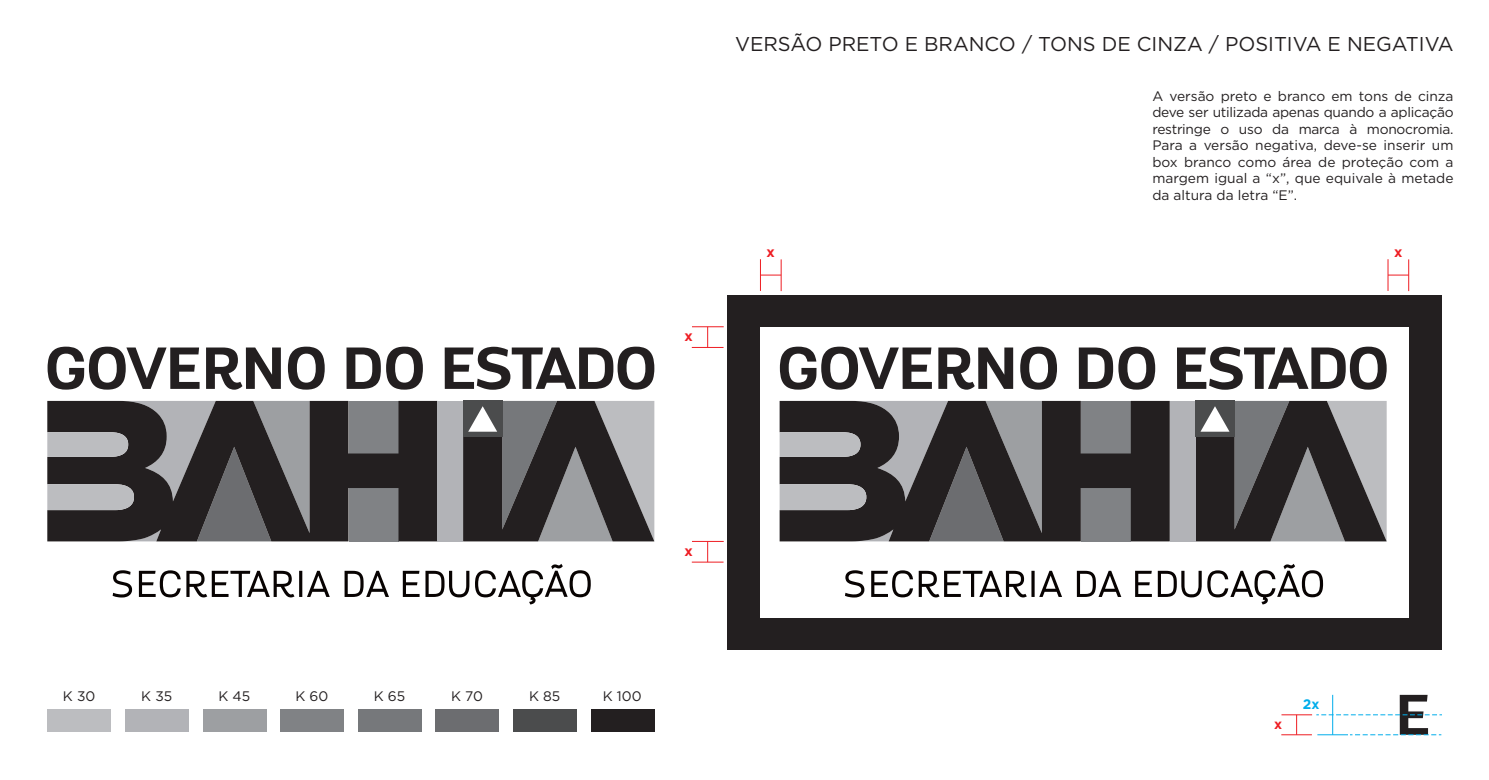
<style>
.page{position:relative;width:1489px;height:780px;background:#fff}
.page>*{position:absolute;margin:0;border:0;box-sizing:border-box;transform-origin:0 0}
.t1{font:20px "Gotham";color:#231f20}
.t2{font:700 14.25px "Gotham";color:#ee1d23}
.t3{font:13.75px/16.5px "Gotham";color:#231f20;text-align:justify}
.t4{font:700 13.75px "Gotham";color:#00adeb}
.t5{font:700 13.75px "Gotham";color:#ee1d23}
</style>
<div class="page">
<div style="left:48px;top:709px;width:63px;height:23px;background:#bcbdc0"></div>
<div style="left:125px;top:709px;width:64px;height:23px;background:#b2b3b7"></div>
<div style="left:203px;top:709px;width:63px;height:23px;background:#9d9fa2"></div>
<div style="left:280px;top:709px;width:64px;height:23px;background:#808285"></div>
<div style="left:358px;top:709px;width:63px;height:23px;background:#76787b"></div>
<div style="left:435px;top:709px;width:64px;height:23px;background:#6c6d70"></div>
<div style="left:513px;top:709px;width:63px;height:23px;background:#4b4c4d"></div>
<div style="left:590px;top:709px;width:64px;height:23px;background:#231f20"></div>
<svg style="left:1316px;top:694px;width:125px;height:41px"></svg>
<hr style="left:1317px;top:734px;width:30px;height:1px;background:#00adeb">
<hr style="left:1332px;top:694px;width:1px;height:40px;background:#00adeb">
<hr style="left:1281px;top:714px;width:30px;height:1px;background:#ee1d23">
<hr style="left:1281px;top:734px;width:30px;height:1px;background:#ee1d23">
<div style="left:727px;top:295px;width:714px;height:354px;background:#231f20"></div>
<div style="left:760px;top:327px;width:648px;height:290px;background:#fff"></div>
<hr style="left:692px;top:326px;width:31px;height:1px;background:#ee1d23">
<hr style="left:691px;top:347px;width:32px;height:1px;background:#ee1d23">
<svg style="left:707px;top:327px;width:1px;height:20px"></svg>
<hr style="left:780px;top:259px;width:1px;height:32px;background:#ee1d23">
<hr style="left:760px;top:259px;width:1px;height:32px;background:#ee1d23">
<svg style="left:761px;top:274px;width:20px;height:1px"></svg>
<hr style="left:692px;top:541px;width:31px;height:1px;background:#ee1d23">
<hr style="left:691px;top:561px;width:32px;height:1px;background:#ee1d23">
<svg style="left:707px;top:542px;width:1px;height:20px"></svg>
<hr style="left:1407px;top:259px;width:1px;height:32px;background:#ee1d23">
<hr style="left:1387px;top:259px;width:1px;height:32px;background:#ee1d23">
<svg style="left:1387px;top:274px;width:21px;height:1px"></svg>
<svg style="left:309px;top:401px;width:128px;height:140px;background:#424041"></svg>
<div style="left:437px;top:401px;width:26px;height:140px;background:#b2b3b7"></div>
<svg style="left:47px;top:401px;width:262px;height:140px;background:#555355"></svg>
<svg style="left:463px;top:401px;width:191px;height:140px;background:#5a595b"></svg>
<svg style="left:48px;top:346px;width:151px;height:43px"></svg>
<svg style="left:206px;top:347px;width:75px;height:42px"></svg>
<svg style="left:288px;top:346px;width:37px;height:43px"></svg>
<svg style="left:346px;top:346px;width:77px;height:43px"></svg>
<svg style="left:444px;top:346px;width:210px;height:44px"></svg>
<svg style="left:113px;top:570px;width:19px;height:27px"></svg>
<svg style="left:139px;top:570px;width:155px;height:27px"></svg>
<hr style="left:299px;top:570px;width:3px;height:27px;background:#080302">
<svg style="left:307px;top:570px;width:23px;height:27px"></svg>
<svg style="left:475px;top:564px;width:115px;height:40px"></svg>
<svg style="left:403px;top:570px;width:16px;height:27px"></svg>
<svg style="left:425px;top:570px;width:44px;height:27px"></svg>
<svg style="left:344px;top:570px;width:45px;height:27px"></svg>
<svg style="left:1041px;top:401px;width:128px;height:140px;background:#424042"></svg>
<div style="left:1169px;top:401px;width:26px;height:140px;background:#b2b3b7"></div>
<svg style="left:779px;top:401px;width:262px;height:140px;background:#555355"></svg>
<svg style="left:1195px;top:401px;width:191px;height:140px;background:#5a595b"></svg>
<svg style="left:779px;top:346px;width:152px;height:43px"></svg>
<svg style="left:938px;top:347px;width:75px;height:42px"></svg>
<svg style="left:1020px;top:346px;width:36px;height:43px"></svg>
<svg style="left:1078px;top:346px;width:77px;height:43px"></svg>
<svg style="left:1177px;top:346px;width:209px;height:44px"></svg>
<svg style="left:845px;top:570px;width:19px;height:27px"></svg>
<svg style="left:871px;top:570px;width:155px;height:27px"></svg>
<hr style="left:1031px;top:570px;width:3px;height:27px;background:#080302">
<svg style="left:1039px;top:570px;width:23px;height:27px"></svg>
<svg style="left:1207px;top:564px;width:115px;height:40px"></svg>
<svg style="left:1135px;top:570px;width:16px;height:27px"></svg>
<svg style="left:1157px;top:570px;width:44px;height:27px"></svg>
<svg style="left:1076px;top:570px;width:45px;height:27px"></svg>
<p class="t2" style="left:684px;top:326px;width:10px">x</p>
<h1 class="t1" style="left:735px;top:31px;width:720px">VERSÃO PRETO E BRANCO / TONS DE CINZA / POSITIVA E NEGATIVA</h1>
<p class="t3" style="left:1152px;top:87px;width:303px">A versão preto e branco em tons de cinza deve ser utilizada apenas quando a aplicação restringe o uso da marca à monocromia.<br>Para a versão negativa, deve-se inserir um box branco como área de proteção com a margem igual a “x”, que equivale à metade da altura da letra “E”.</p>
<p class="t2" style="left:766px;top:243px;width:10px">x</p>
<p class="t2" style="left:1393px;top:243px;width:10px">x</p>
<p class="t2" style="left:684px;top:541px;width:10px">x</p>
<p class="t3" style="left:63px;top:687px;width:34px">K 30</p>
<p class="t3" style="left:141px;top:687px;width:32px">K 35</p>
<p class="t3" style="left:218px;top:687px;width:33px">K 45</p>
<p class="t3" style="left:295px;top:687px;width:34px">K 60</p>
<p class="t3" style="left:374px;top:687px;width:33px">K 65</p>
<p class="t3" style="left:451px;top:687px;width:33px">K 70</p>
<p class="t3" style="left:529px;top:687px;width:33px">K 85</p>
<p class="t3" style="left:603px;top:687px;width:40px">K 100</p>
<p class="t5" style="left:1274px;top:714px;width:10px">x</p>
<p class="t4" style="left:1302px;top:695px;width:18px">2x</p>
</div>
